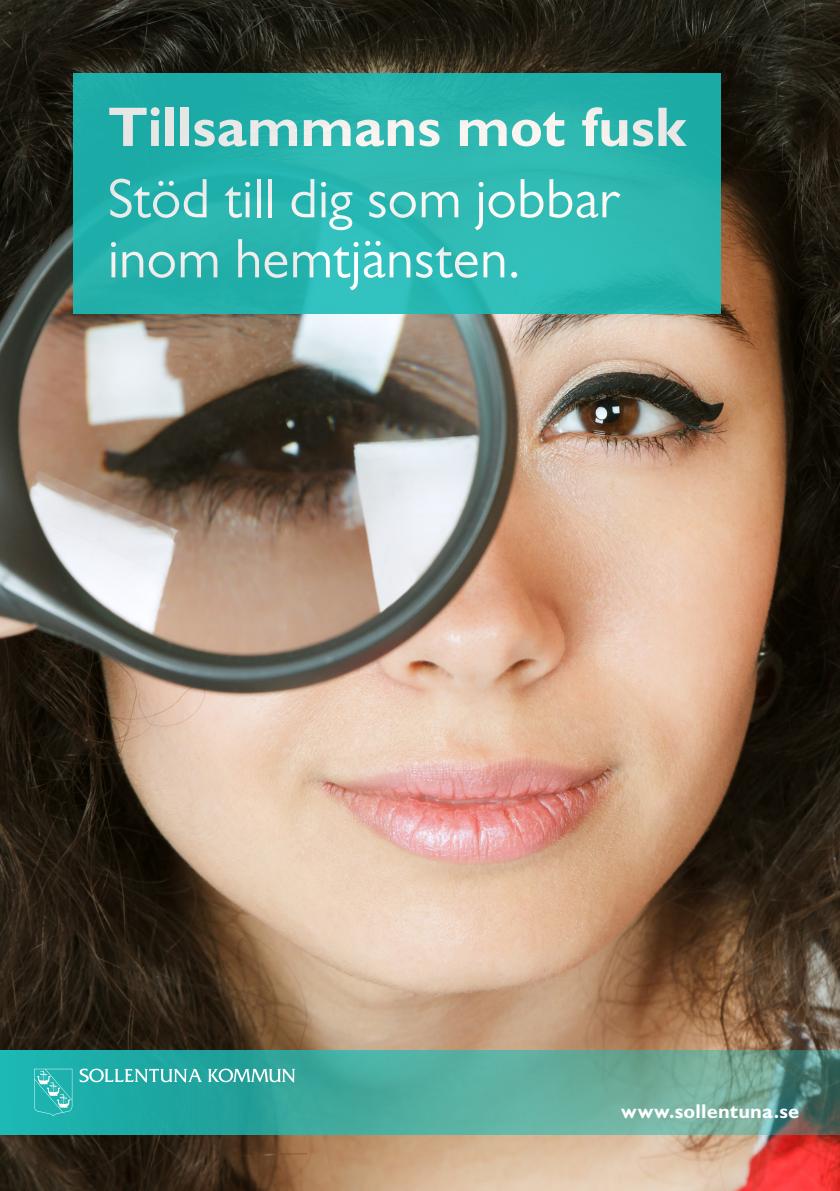
<style>
.page{position:relative;width:840px;height:1191px;background:#fff}
.page>*{position:absolute;margin:0;border:0;box-sizing:border-box;transform-origin:0 0}
.t1{font:56px/60px "Gill Sans MT Std";color:#fff}
.t2{font:700 56px "Gill Sans MT Std";color:#fff}
.t3{font:700 20px "Gill Sans MT Std";letter-spacing:.01em;color:#fff}
</style>
<div class="page">
<img style="left:0;top:0;width:839px;height:1191px">
<div style="left:74px;top:74px;width:646px;height:240px;background:linear-gradient(to bottom,#22afa9,#2cb9b4)"></div>
<svg style="left:0;top:1049px;width:839px;height:85px;background:#4ba69a"></svg>
<svg style="left:34px;top:1068px;width:38px;height:48px;background:#3fbeba"></svg>
<svg style="left:79px;top:1068px;width:123px;height:14px"></svg>
<svg style="left:208px;top:1068px;width:87px;height:14px"></svg>
<p class="t2" style="left:108px;top:92px;width:580px">Tillsammans mot fusk</p>
<p class="t1" style="left:108px;top:168px;width:512px">Stöd till dig som jobbar inom hemtjänsten.</p>
<p class="t3" style="left:620px;top:1099px;width:180px">www.sollentuna.se</p>
</div>
